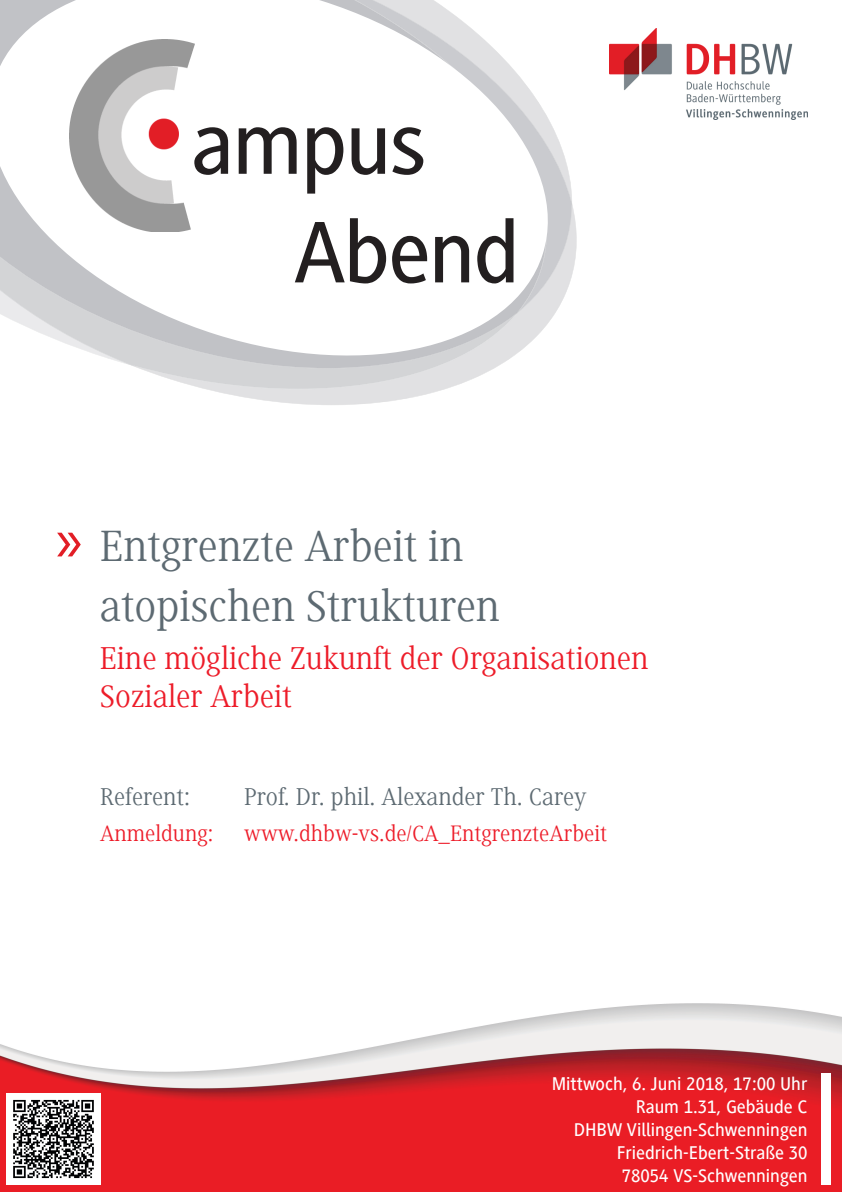
<style>
.page{position:relative;width:842px;height:1192px;background:#fff}
.page>*{position:absolute;margin:0;border:0;box-sizing:border-box;transform-origin:0 0}
.t1{font:500 90.5px/108.6px "Generis Sans Com";letter-spacing:-.02em;color:#231f20}
.t2{font:45px/60px "Generis Serif Com";color:#5d6a72}
.t3{font:32.5px/37.5px "Generis Serif Com";color:#ed1c29}
.t4{font:25px "Generis Serif Com";color:#5d6a72}
.t5{font:23px "Generis Serif Com";color:#ed1c29}
.t6{font:500 19px/23px "Generis Sans Com";color:#fff;text-align:right}
.s1{font-family:"Myriad Pro";font-size:64.5px;color:#e21e26}
</style>
<div class="page">
<img style="left:0;top:1003px;width:842px;height:189px">
<img style="left:609px;top:28px;width:198px;height:91px">
<img style="left:6px;top:1094px;width:94px;height:90px">
<svg style="left:206px;top:209px;width:371px;height:196px"></svg>
<svg style="left:0;top:0;width:572px;height:382px"></svg>
<img style="left:69px;top:40px;width:126px;height:192px">
<div style="left:821px;top:1073px;width:9px;height:111px;background:#fff"></div>
<h1 class="t1" style="left:294px;top:90px;width:227px;text-indent:-103px">ampus<br>Abend</h1>
<h2 class="t2" style="left:100px;top:516px;width:402px;text-indent:-44px"><span class="s1">»</span> Entgrenzte Arbeit in atopischen Strukturen</h2>
<h3 class="t3" style="left:100px;top:640px;width:550px">Eine mögliche Zukunft der Organisationen<br>Sozialer Arbeit</h3>
<h3 class="t4" style="left:100px;top:783px;width:91px">Referent:</h3>
<h3 class="t4" style="left:244px;top:783px;width:344px">Prof. Dr. phil. Alexander Th. Carey</h3>
<p class="t5" style="left:100px;top:820px;width:115px">Anmeldung:</p>
<p class="t5" style="left:244px;top:820px;width:364px">www.dhbw-vs.de/CA_EntgrenzteArbeit</p>
<p class="t6" style="left:552px;top:1072px;width:257px">Mittwoch, 6. Juni 2018, 17:00 Uhr<br>Raum 1.31, Gebäude C<br>DHBW Villingen-Schwenningen<br>Friedrich-Ebert-Straße 30<br>78054 VS-Schwenningen</p>
</div>
